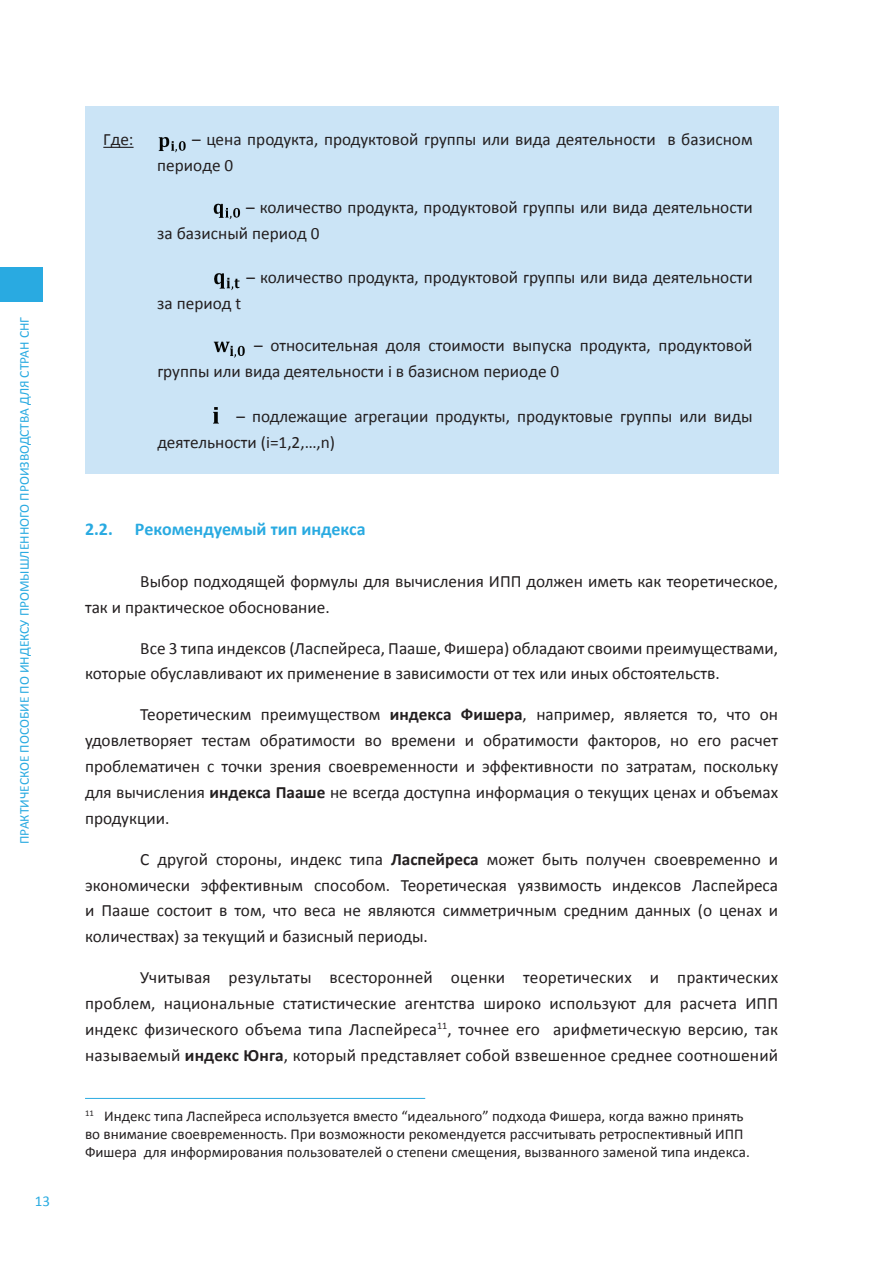
<style>
.page{position:relative;width:893px;height:1263px;background:#fff}
.page>*{position:absolute;margin:0;border:0;box-sizing:border-box;transform-origin:0 0}
.t1{font:700 18px "Calibri";color:#29aae1}
.t2{font:17.25px/25.8px "Calibri";color:#231f20}
.t3{font:15px/18px "Calibri";color:#231f20}
.t4{font:15px "Calibri";color:#2aabe1}
.t5{font:13.5px "Calibri";color:#29aae1}
.s1{font-weight:700}
</style>
<div class="page">
<div style="left:0;top:268px;width:43px;height:34px;background:#29aae1"></div>
<div style="left:85px;top:106px;width:693px;height:368px;background:#cbe4f6"></div>
<hr style="left:103px;top:147px;width:31px;height:1px;background:#231f20">
<img style="left:158px;top:137px;width:28px;height:16px">
<img style="left:213px;top:203px;width:28px;height:17px">
<img style="left:214px;top:273px;width:26px;height:17px">
<img style="left:213px;top:341px;width:32px;height:17px">
<img style="left:213px;top:407px;width:6px;height:17px">
<hr style="left:85px;top:1098px;width:340px;height:1px;background:#2aabe1">
<p class="t5" style="left:16px;top:844px;width:529px;rotate:-90deg">ПРАКТИЧЕСКОЕ ПОСОБИЕ ПО ИНДЕКСУ ПРОМЫШЛЕННОГО ПРОИЗВОДСТВА ДЛЯ СТРАН СНГ</p>
<p class="t4" style="left:35px;top:1192px;width:17px">13</p>
<p class="t2" style="left:103px;top:127px;width:32px">Где:</p>
<p class="t2" style="left:157px;top:127px;width:597px;text-indent:35px">– цена продукта, продуктовой группы или вида деятельности в базисном периоде 0</p>
<p class="t2" style="left:157px;top:194px;width:597px;text-indent:89px">– количество продукта, продуктовой группы или вида деятельности за базисный период 0</p>
<p class="t2" style="left:247px;top:264px;width:508px">– количество продукта, продуктовой группы или вида деятельности</p>
<p class="t2" style="left:157px;top:290px;width:85px">за период t</p>
<p class="t2" style="left:157px;top:333px;width:597px;text-indent:97px">– относительная доля стоимости выпуска продукта, продуктовой группы или вида деятельности i в базисном периоде 0</p>
<p class="t2" style="left:157px;top:403px;width:597px;text-indent:79px">– подлежащие агрегации продукты, продуктовые группы или виды деятельности (i=1,2,…,n)</p>
<p class="t1" style="left:85px;top:518px;width:282px">2.2. Рекомендуемый тип индекса</p>
<p class="t2" style="left:85px;top:568px;width:695px;text-indent:55px">Выбор подходящей формулы для вычисления ИПП должен иметь как теоретическое, так и практическое обоснование.</p>
<p class="t2" style="left:85px;top:635px;width:695px;text-indent:55px">Все 3 типа индексов (Ласпейреса, Пааше, Фишера) обладают своими преимуществами, которые обуславливают их применение в зависимости от тех или иных обстоятельств.</p>
<p class="t2" style="left:85px;top:702px;width:695px;text-align:justify;text-indent:55px">Теоретическим преимуществом <span class="s1">индекса Фишера</span>, например, является то, что он удовлетворяет тестам обратимости во времени и обратимости факторов, но его расчет проблематичен с точки зрения своевременности и эффективности по затратам, поскольку для вычисления <span class="s1">индекса Пааше</span> не всегда доступна информация о текущих ценах и объемах продукции.</p>
<p class="t2" style="left:85px;top:846px;width:695px;text-align:justify;text-indent:55px">С другой стороны, индекс типа <span class="s1">Ласпейреса</span> может быть получен своевременно и экономически эффективным способом. Теоретическая уязвимость индексов Ласпейреса и Пааше состоит в том, что веса не являются симметричным средним данных (о ценах и количествах) за текущий и базисный периоды.</p>
<p class="t2" style="left:85px;top:965px;width:695px;text-align:justify;text-indent:55px">Учитывая результаты всесторонней оценки теоретических и практических проблем, национальные статистические агентства широко используют для расчета ИПП индекс физического объема типа Ласпейреса<sup>11</sup>, точнее его арифметическую версию, так называемый <span class="s1">индекс Юнга</span>, который представляет собой взвешенное среднее соотношений</p>
<p class="t3" style="left:85px;top:1107px;width:666px"><sup>11</sup> Индекс типа Ласпейреса используется вместо “идеального” подхода Фишера, когда важно принять во внимание своевременность. При возможности рекомендуется рассчитывать ретроспективный ИПП<br>Фишера для информирования пользователей о степени смещения, вызванного заменой типа индекса.</p>
</div>
